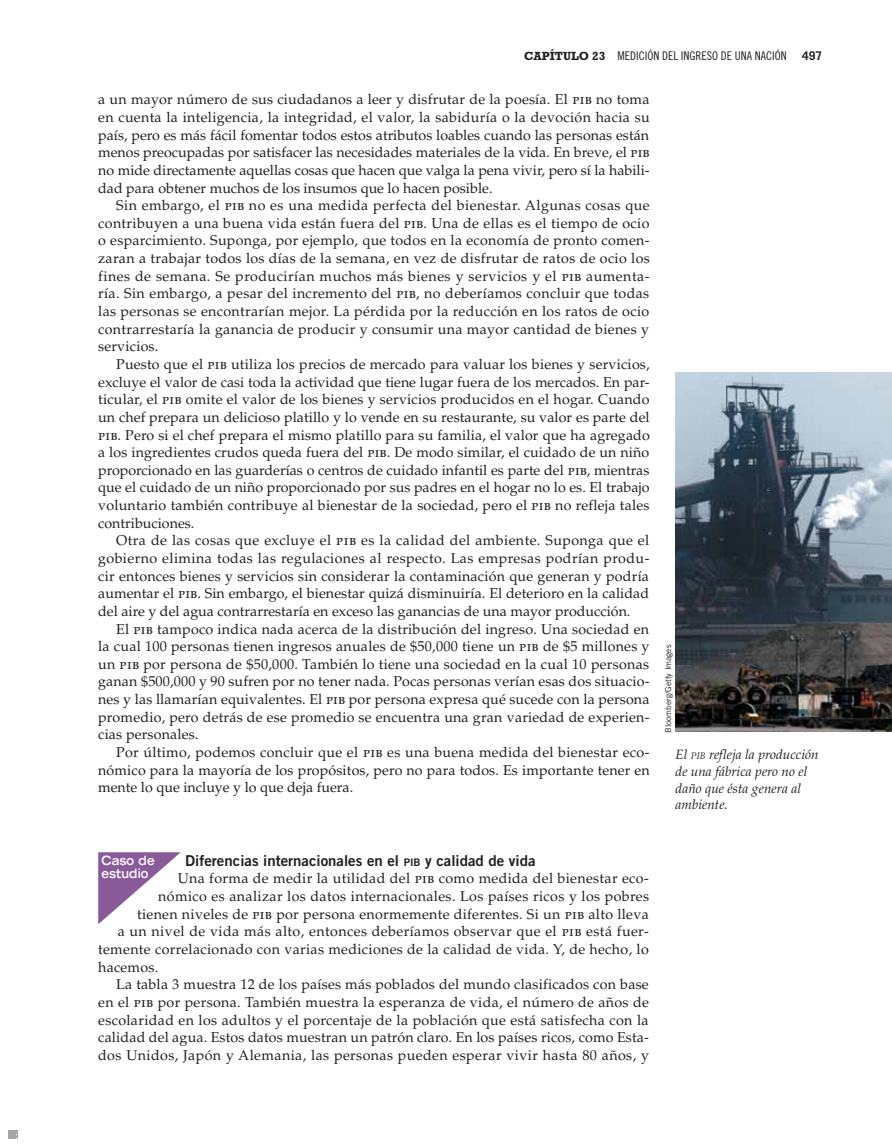
<style>
.page{position:relative;width:892px;height:1148px;background:#fff}
.page>*{position:absolute;margin:0;border:0;box-sizing:border-box;transform-origin:0 0}
.t1{font:15px "Trade Gothic LT Std Bd 2";color:#231f20}
.t2{font:14.25px "Palatino LT Std";letter-spacing:.015em;color:#231f20}
.t3{font:14.25px "Palatino LT Std";letter-spacing:.035em;color:#231f20}
.t4{font:italic 13.5px/16.5px "Palatino LT Std";color:#231f20}
.t5{font:700 expanded 12.75px/12.8px "Trade Gothic LT Std";letter-spacing:.01em;color:#fff;scale:.9 1}
.t6{font:12px "Trade Gothic LT Std Cn 18";color:#231f20}
.t7{font:700 12px "Trade Gothic LT Std";color:#231f20}
.t8{font:8.25px "Trade Gothic LT Std";color:#231f20}
.s1{font-family:"Rockwell Std";font-weight:700}
.s2{font-size:9.45px}
.s3{font-size:10.5px}
</style>
<div class="page">
<svg style="left:98px;top:852px;width:83px;height:72px"></svg>
<img style="left:675px;top:372px;width:217px;height:359px">
<svg style="left:8px;top:1130px;width:10px;height:8px"></svg>
<p class="t6" style="left:524px;top:52px;width:264px"><span class="s1">CAPÍTULO 23</span> MEDICIÓN DEL INGRESO DE UNA NACIÓN</p>
<p class="t7" style="left:802px;top:52px;width:22px">497</p>
<p class="t2" style="left:98px;top:94px;width:553px">a un mayor número de sus ciudadanos a leer y disfrutar de la poesía. El pib no toma</p>
<p class="t2" style="left:98px;top:112px;width:553px">en cuenta la inteligencia, la integridad, el valor, la sabiduría o la devoción hacia su</p>
<p class="t2" style="left:98px;top:129px;width:552px">país, pero es más fácil fomentar todos estos atributos loables cuando las personas están</p>
<p class="t2" style="left:98px;top:147px;width:553px">menos preocupadas por satisfacer las necesidades materiales de la vida. En breve, el pib</p>
<p class="t2" style="left:98px;top:164px;width:553px">no mide directamente aquellas cosas que hacen que valga la pena vivir, pero sí la habili-</p>
<p class="t2" style="left:98px;top:182px;width:396px">dad para obtener muchos de los insumos que lo hacen posible.</p>
<p class="t2" style="left:116px;top:200px;width:535px">Sin embargo, el pib no es una medida perfecta del bienestar. Algunas cosas que</p>
<p class="t2" style="left:98px;top:217px;width:553px">contribuyen a una buena vida están fuera del pib. Una de ellas es el tiempo de ocio</p>
<p class="t2" style="left:98px;top:235px;width:553px">o esparcimiento. Suponga, por ejemplo, que todos en la economía de pronto comen-</p>
<p class="t2" style="left:98px;top:253px;width:553px">zaran a trabajar todos los días de la semana, en vez de disfrutar de ratos de ocio los</p>
<p class="t3" style="left:98px;top:270px;width:553px">fines de semana. Se producirían muchos más bienes y servicios y el pib aumenta-</p>
<p class="t2" style="left:98px;top:288px;width:552px">ría. Sin embargo, a pesar del incremento del pib, no deberíamos concluir que todas</p>
<p class="t2" style="left:98px;top:305px;width:552px">las personas se encontrarían mejor. La pérdida por la reducción en los ratos de ocio</p>
<p class="t2" style="left:98px;top:323px;width:552px">contrarrestaría la ganancia de producir y consumir una mayor cantidad de bienes y</p>
<p class="t2" style="left:98px;top:341px;width:62px">servicios.</p>
<p class="t2" style="left:116px;top:358px;width:535px">Puesto que el pib utiliza los precios de mercado para valuar los bienes y servicios,</p>
<p class="t2" style="left:98px;top:376px;width:553px">excluye el valor de casi toda la actividad que tiene lugar fuera de los mercados. En par-</p>
<p class="t2" style="left:98px;top:394px;width:553px">ticular, el pib omite el valor de los bienes y servicios producidos en el hogar. Cuando</p>
<p class="t2" style="left:98px;top:411px;width:553px">un chef prepara un delicioso platillo y lo vende en su restaurante, su valor es parte del</p>
<p class="t2" style="left:98px;top:429px;width:553px">pib. Pero si el chef prepara el mismo platillo para su familia, el valor que ha agregado</p>
<p class="t2" style="left:98px;top:446px;width:552px">a los ingredientes crudos queda fuera del pib. De modo similar, el cuidado de un niño</p>
<p class="t2" style="left:98px;top:464px;width:553px">proporcionado en las guarderías o centros de cuidado infantil es parte del pib, mientras</p>
<p class="t2" style="left:98px;top:482px;width:553px">que el cuidado de un niño proporcionado por sus padres en el hogar no lo es. El trabajo</p>
<p class="t2" style="left:98px;top:499px;width:553px">voluntario también contribuye al bienestar de la sociedad, pero el pib no refleja tales</p>
<p class="t2" style="left:98px;top:517px;width:98px">contribuciones.</p>
<p class="t2" style="left:116px;top:535px;width:534px">Otra de las cosas que excluye el pib es la calidad del ambiente. Suponga que el</p>
<p class="t2" style="left:98px;top:552px;width:553px">gobierno elimina todas las regulaciones al respecto. Las empresas podrían produ-</p>
<p class="t2" style="left:98px;top:570px;width:552px">cir entonces bienes y servicios sin considerar la contaminación que generan y podría</p>
<p class="t2" style="left:98px;top:587px;width:552px">aumentar el pib. Sin embargo, el bienestar quizá disminuiría. El deterioro en la calidad</p>
<p class="t2" style="left:98px;top:605px;width:534px">del aire y del agua contrarrestaría en exceso las ganancias de una mayor producción.</p>
<p class="t2" style="left:116px;top:623px;width:534px">El pib tampoco indica nada acerca de la distribución del ingreso. Una sociedad en</p>
<p class="t2" style="left:98px;top:640px;width:553px">la cual 100 personas tienen ingresos anuales de $50,000 tiene un pib de $5 millones y</p>
<p class="t2" style="left:98px;top:658px;width:552px">un pib por persona de $50,000. También lo tiene una sociedad en la cual 10 personas</p>
<p class="t2" style="left:98px;top:676px;width:553px">ganan $500,000 y 90 sufren por no tener nada. Pocas personas verían esas dos situacio-</p>
<p class="t2" style="left:98px;top:693px;width:553px">nes y las llamarían equivalentes. El pib por persona expresa qué sucede con la persona</p>
<p class="t2" style="left:98px;top:711px;width:553px">promedio, pero detrás de ese promedio se encuentra una gran variedad de experien-</p>
<p class="t2" style="left:98px;top:728px;width:102px">cias personales.</p>
<p class="t2" style="left:116px;top:746px;width:535px">Por último, podemos concluir que el pib es una buena medida del bienestar eco-</p>
<p class="t2" style="left:98px;top:764px;width:553px">nómico para la mayoría de los propósitos, pero no para todos. Es importante tener en</p>
<p class="t2" style="left:98px;top:781px;width:256px">mente lo que incluye y lo que deja fuera.</p>
<p class="t8" style="left:665px;top:732px;width:89px;rotate:-90deg">Bloomberg/Getty Images</p>
<p class="t4" style="left:675px;top:747px;width:144px">El <span class="s2">PIB</span> refleja la producción de una fábrica pero no el daño que ésta genera al ambiente.</p>
<p class="t5" style="left:101px;top:854px;width:61px">Caso de estudio</p>
<p class="t1" style="left:185px;top:854px;width:352px">Diferencias internacionales en el <span class="s3">PIB</span> y calidad de vida</p>
<p class="t2" style="left:178px;top:872px;width:472px">Una forma de medir la utilidad del pib como medida del bienestar eco-</p>
<p class="t2" style="left:158px;top:890px;width:492px">nómico es analizar los datos internacionales. Los países ricos y los pobres</p>
<p class="t2" style="left:137px;top:908px;width:513px">tienen niveles de pib por persona enormemente diferentes. Si un pib alto lleva</p>
<p class="t2" style="left:118px;top:925px;width:532px">a un nivel de vida más alto, entonces deberíamos observar que el pib está fuer-</p>
<p class="t2" style="left:98px;top:943px;width:552px">temente correlacionado con varias mediciones de la calidad de vida. Y, de hecho, lo</p>
<p class="t2" style="left:98px;top:961px;width:62px">hacemos.</p>
<p class="t2" style="left:116px;top:978px;width:534px">La tabla 3 muestra 12 de los países más poblados del mundo clasificados con base</p>
<p class="t2" style="left:98px;top:996px;width:552px">en el pib por persona. También muestra la esperanza de vida, el número de años de</p>
<p class="t2" style="left:98px;top:1013px;width:552px">escolaridad en los adultos y el porcentaje de la población que está satisfecha con la</p>
<p class="t2" style="left:98px;top:1031px;width:552px">calidad del agua. Estos datos muestran un patrón claro. En los países ricos, como Esta-</p>
<p class="t2" style="left:98px;top:1049px;width:552px">dos Unidos, Japón y Alemania, las personas pueden esperar vivir hasta 80 años, y</p>
</div>
